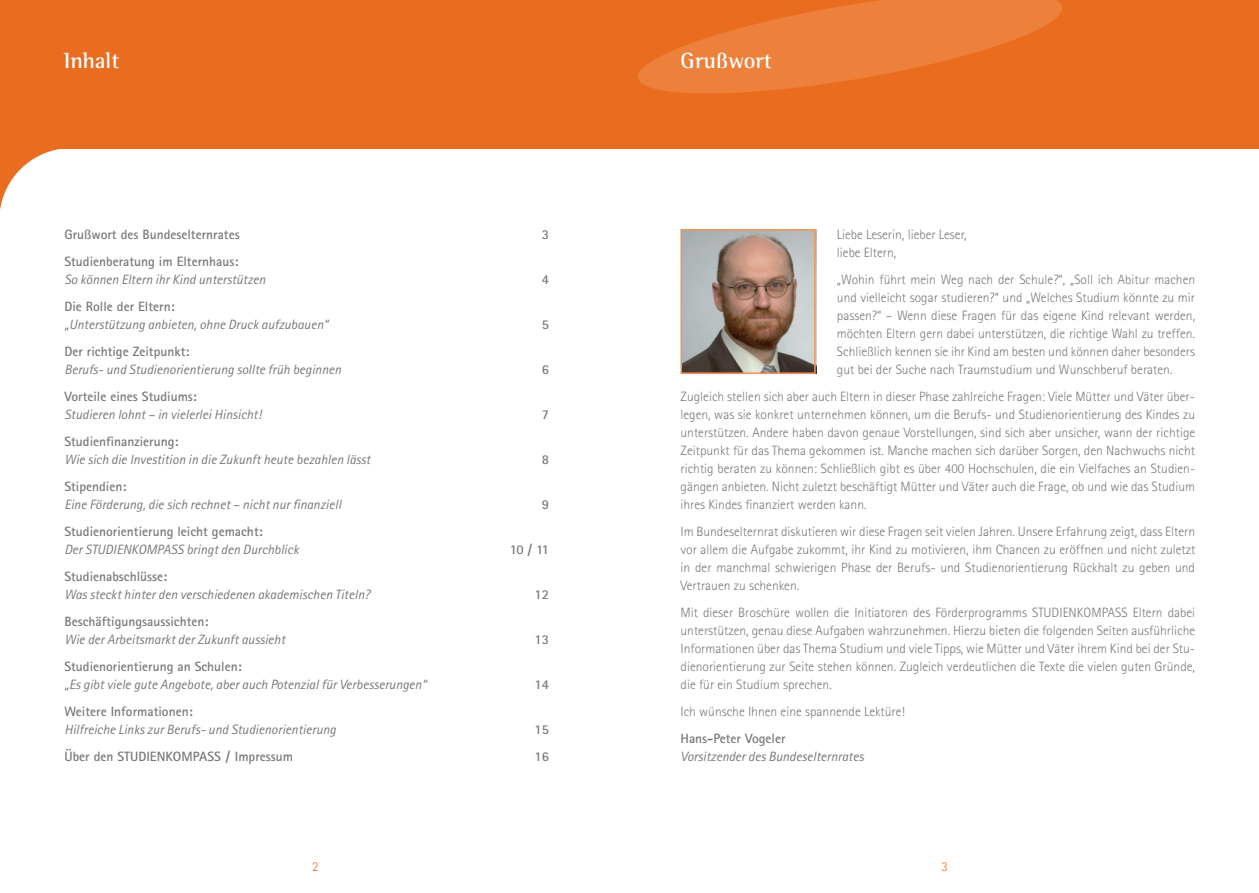
<style>
.page{position:relative;width:1259px;height:893px;background:#fff}
.page>*{position:absolute;margin:0;border:0;box-sizing:border-box;transform-origin:0 0}
.t1{font:700 22.5px "Rotis Semi Serif";color:#fff}
.t2{font:300 13.5px/18px "Rotis Sans Serif";color:#76787b;text-align:justify}
.t3{font:italic 13.5px "Rotis Sans Serif";color:#76787b}
.t4{font:700 13.5px "Rotis Sans Serif";color:#76787b}
.t5{font:300 13.5px "Rotis Sans Serif";color:#ea6d1f}
</style>
<div class="page">
<div style="left:0;top:0;width:629px;height:149px;background:#ea6d1f"></div>
<div style="left:630px;top:0;width:629px;height:149px;background:#ea6d1f"></div>
<hr style="left:629px;top:0;width:1px;height:149px;background:#ea6d1f">
<svg style="left:638px;top:0;width:424px;height:94px"></svg>
<img style="left:683px;top:230px;width:133px;height:144px">
<div style="left:680px;top:229px;width:135px;height:145px;border:2px solid #f19558"></div>
<svg style="left:0;top:149px;width:60px;height:61px"></svg>
<h1 class="t1" style="left:64px;top:47px;width:57px">Inhalt</h1>
<h1 class="t1" style="left:680px;top:47px;width:93px">Grußwort</h1>
<p class="t4" style="left:64px;top:226px;width:177px">Grußwort des Bundeselternrates</p>
<p class="t4" style="left:542px;top:226px;width:9px">3</p>
<p class="t4" style="left:64px;top:253px;width:175px">Studienberatung im Elternhaus:</p>
<p class="t3" style="left:64px;top:271px;width:203px">So können Eltern ihr Kind unterstützen</p>
<p class="t4" style="left:542px;top:271px;width:9px">4</p>
<p class="t4" style="left:64px;top:298px;width:112px">Die Rolle der Eltern:</p>
<p class="t3" style="left:64px;top:316px;width:265px">„Unterstützung anbieten, ohne Druck aufzubauen“</p>
<p class="t4" style="left:542px;top:316px;width:9px">5</p>
<p class="t4" style="left:64px;top:343px;width:126px">Der richtige Zeitpunkt:</p>
<p class="t3" style="left:64px;top:361px;width:278px">Berufs- und Studienorientierung sollte früh beginnen</p>
<p class="t4" style="left:542px;top:361px;width:9px">6</p>
<p class="t4" style="left:64px;top:388px;width:134px">Vorteile eines Studiums:</p>
<p class="t3" style="left:64px;top:406px;width:198px">Studieren lohnt – in vielerlei Hinsicht!</p>
<p class="t4" style="left:542px;top:406px;width:9px">7</p>
<p class="t4" style="left:64px;top:433px;width:116px">Studienfinanzierung:</p>
<p class="t3" style="left:64px;top:451px;width:307px">Wie sich die Investition in die Zukunft heute bezahlen lässt</p>
<p class="t4" style="left:542px;top:451px;width:9px">8</p>
<p class="t4" style="left:64px;top:478px;width:63px">Stipendien:</p>
<p class="t3" style="left:64px;top:496px;width:278px">Eine Förderung, die sich rechnet – nicht nur finanziell</p>
<p class="t4" style="left:542px;top:496px;width:9px">9</p>
<p class="t4" style="left:64px;top:523px;width:200px">Studienorientierung leicht gemacht:</p>
<p class="t3" style="left:64px;top:541px;width:236px">Der STUDIENKOMPASS bringt den Durchblick</p>
<p class="t4" style="left:510px;top:541px;width:41px">10 / 11</p>
<p class="t4" style="left:64px;top:568px;width:104px">Studienabschlüsse:</p>
<p class="t3" style="left:64px;top:586px;width:307px">Was steckt hinter den verschiedenen akademischen Titeln?</p>
<p class="t4" style="left:534px;top:586px;width:16px">12</p>
<p class="t4" style="left:64px;top:613px;width:146px">Beschäftigungsaussichten:</p>
<p class="t3" style="left:64px;top:631px;width:222px">Wie der Arbeitsmarkt der Zukunft aussieht</p>
<p class="t4" style="left:534px;top:631px;width:16px">13</p>
<p class="t4" style="left:64px;top:658px;width:179px">Studienorientierung an Schulen:</p>
<p class="t3" style="left:64px;top:676px;width:363px">„Es gibt viele gute Angebote, aber auch Potenzial für Verbesserungen“</p>
<p class="t4" style="left:534px;top:676px;width:16px">14</p>
<p class="t4" style="left:64px;top:703px;width:130px">Weitere Informationen:</p>
<p class="t3" style="left:64px;top:721px;width:273px">Hilfreiche Links zur Berufs- und Studienorientierung</p>
<p class="t4" style="left:534px;top:721px;width:16px">15</p>
<p class="t4" style="left:64px;top:748px;width:230px">Über den STUDIENKOMPASS / Impressum</p>
<p class="t4" style="left:534px;top:748px;width:16px">16</p>
<p class="t2" style="left:837px;top:225px;width:131px">Liebe Leserin, lieber Leser, liebe Eltern,</p>
<p class="t2" style="left:837px;top:270px;width:360px">„Wohin führt mein Weg nach der Schule?“, „Soll ich Abitur machen und vielleicht sogar studieren?“ und „Welches Studium könnte zu mir passen?“ – Wenn diese Fragen für das eigene Kind relevant werden, möchten Eltern gern dabei unterstützen, die richtige Wahl zu treffen.<br>Schließlich kennen sie ihr Kind am besten und können daher besonders gut bei der Suche nach Traumstudium und Wunschberuf beraten.</p>
<p class="t2" style="left:680px;top:387px;width:516px">Zugleich stellen sich aber auch Eltern in dieser Phase zahlreiche Fragen: Viele Mütter und Väter über&shy;legen, was sie konkret unternehmen können, um die Berufs- und Studienorientierung des Kindes zu unterstützen. Andere haben davon genaue Vorstellungen, sind sich aber unsicher, wann der richtige Zeitpunkt für das Thema gekommen ist. Manche machen sich darüber Sorgen, den Nachwuchs nicht richtig beraten zu können: Schließlich gibt es über 400 Hochschulen, die ein Vielfaches an Studien&shy;gängen anbieten. Nicht zuletzt beschäftigt Mütter und Väter auch die Frage, ob und wie das Studium ihres Kindes finanziert werden kann.</p>
<p class="t2" style="left:680px;top:522px;width:516px">Im Bundeselternrat diskutieren wir diese Fragen seit vielen Jahren. Unsere Erfahrung zeigt, dass Eltern vor allem die Aufgabe zukommt, ihr Kind zu motivieren, ihm Chancen zu eröffnen und nicht zuletzt in der manchmal schwierigen Phase der Berufs- und Studienorientierung Rückhalt zu geben und Vertrauen zu schenken.</p>
<p class="t2" style="left:680px;top:603px;width:516px">Mit dieser Broschüre wollen die Initiatoren des Förderprogramms STUDIENKOMPASS Eltern dabei unterstützen, genau diese Aufgaben wahrzunehmen. Hierzu bieten die folgenden Seiten ausführliche Informationen über das Thema Studium und viele Tipps, wie Mütter und Väter ihrem Kind bei der Stu&shy;dienorientierung zur Seite stehen können. Zugleich verdeutlichen die Texte die vielen guten Gründe, die für ein Studium sprechen.</p>
<p class="t2" style="left:680px;top:702px;width:226px">Ich wünsche Ihnen eine spannende Lektüre!</p>
<p class="t4" style="left:680px;top:730px;width:106px">Hans-Peter Vogeler</p>
<p class="t3" style="left:680px;top:748px;width:185px">Vorsitzender des Bundeselternrates</p>
<p class="t5" style="left:312px;top:859px;width:8px">23</p>
<p class="t5" style="left:941px;top:859px;width:8px">3</p>
</div>
